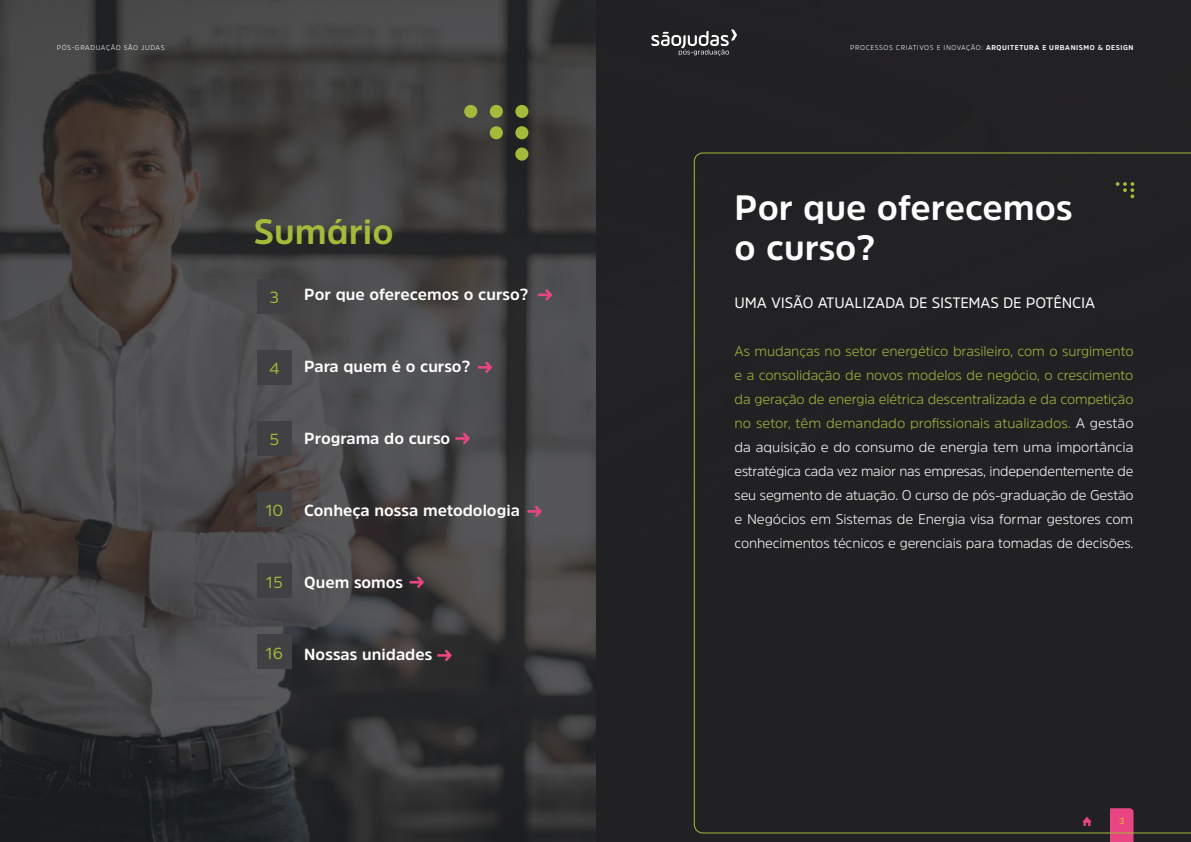
<style>
.page{position:relative;width:1191px;height:842px;background:#fff}
.page>*{position:absolute;margin:0;border:0;box-sizing:border-box;transform-origin:0 0}
.t1{font:700 35px/40px "Amsi Pro";color:#fff}
.t2{font:700 35px "Amsi Pro";color:#a3ba3a}
.t3{font:700 16px "Amsi Pro";color:#fff}
.t4{font:16px "Amsi Pro";color:#a3ba3a}
.t5{font:15px "Amsi Pro";letter-spacing:-.01em;color:#fff}
.t6{font:300 14px/24px "Amsi Pro";letter-spacing:-.01em;color:#fff;text-align:justify}
.t7{font:300 8.5px "Amsi Pro";color:#f4e501}
.t8{font:300 7px "Amsi Pro";letter-spacing:.08em;color:#fff}
.s1{font-weight:700}
.s2{color:#a3ba3a}
</style>
<div class="page">
<img style="left:0;top:0;width:1191px;height:842px">
<svg style="left:1110px;top:834px;width:23px;height:8px"></svg>
<svg style="left:651px;top:29px;width:86px;height:27px;background:#535356"></svg>
<div style="left:464px;top:105px;width:13px;height:13px;background:#a3ba3a;border-radius:50%"></div>
<div style="left:490px;top:105px;width:13px;height:13px;background:#a3ba3a;border-radius:50%"></div>
<div style="left:490px;top:126px;width:13px;height:13px;background:#a3ba3a;border-radius:50%"></div>
<div style="left:515px;top:105px;width:13px;height:13px;background:#a3ba3a;border-radius:50%"></div>
<div style="left:515px;top:126px;width:13px;height:13px;background:#a3ba3a;border-radius:50%"></div>
<div style="left:515px;top:148px;width:13px;height:13px;background:#a3ba3a;border-radius:50%"></div>
<div style="left:693px;top:152px;width:498px;height:682px;background:#212124"></div>
<div style="left:257px;top:279px;width:34px;height:34px;background:#414042"></div>
<svg style="left:537px;top:289px;width:15px;height:11px"></svg>
<div style="left:257px;top:350px;width:34px;height:34px;background:#414042"></div>
<svg style="left:477px;top:362px;width:15px;height:11px"></svg>
<div style="left:257px;top:421px;width:34px;height:34px;background:#414042"></div>
<svg style="left:455px;top:433px;width:14px;height:11px"></svg>
<div style="left:257px;top:493px;width:34px;height:34px;background:#414042"></div>
<svg style="left:527px;top:506px;width:14px;height:11px"></svg>
<div style="left:257px;top:564px;width:34px;height:34px;background:#414042"></div>
<svg style="left:409px;top:577px;width:15px;height:11px"></svg>
<div style="left:257px;top:635px;width:34px;height:34px;background:#414042"></div>
<svg style="left:437px;top:650px;width:14px;height:11px"></svg>
<svg style="left:1082px;top:816px;width:10px;height:10px"></svg>
<p class="t8" style="left:57px;top:42px;width:109px">PÓS-GRADUAÇÃO SÃO JUDAS</p>
<p class="t8" style="left:850px;top:42px;width:285px">PROCESSOS CRIATIVOS E INOVAÇÃO: <span class="s1">ARQUITETURA E URBANISMO &amp; DESIGN</span></p>
<h1 class="t2" style="left:254px;top:208px;width:141px">Sumário</h1>
<p class="t4" style="left:270px;top:286px;width:11px">3</p>
<p class="t3" style="left:304px;top:283px;width:226px">Por que oferecemos o curso?</p>
<p class="t4" style="left:269px;top:358px;width:12px">4</p>
<p class="t3" style="left:304px;top:355px;width:167px">Para quem é o curso?</p>
<p class="t4" style="left:270px;top:429px;width:11px">5</p>
<p class="t3" style="left:304px;top:427px;width:147px">Programa do curso</p>
<p class="t4" style="left:265px;top:500px;width:20px">10</p>
<p class="t3" style="left:304px;top:499px;width:217px">Conheça nossa metodologia</p>
<p class="t4" style="left:266px;top:571px;width:18px">15</p>
<p class="t3" style="left:304px;top:571px;width:100px">Quem somos</p>
<p class="t4" style="left:265px;top:642px;width:19px">16</p>
<p class="t3" style="left:304px;top:643px;width:129px">Nossas unidades</p>
<h1 class="t1" style="left:734px;top:187px;width:340px">Por que oferecemos o curso?</h1>
<p class="t5" style="left:734px;top:292px;width:362px">UMA VISÃO ATUALIZADA DE SISTEMAS DE POTÊNCIA</p>
<p class="t6" style="left:734px;top:339px;width:401px"><span class="s2">As mudanças no setor energético brasileiro, com o surgimento e a consolidação de novos modelos de negócio, o crescimento da geração de energia elétrica descentralizada e da competição no setor, têm demandado profissionais atualizados.</span> A gestão da aquisição e do consumo de energia tem uma importância estratégica cada vez maior nas empresas, independentemente de seu segmento de atuação. O curso de pós-graduação de Gestão e Negócios em Sistemas de Energia visa formar gestores com conhecimentos técnicos e gerenciais para tomadas de decisões.</p>
<p class="t7" style="left:1119px;top:815px;width:6px">3</p>
</div>
